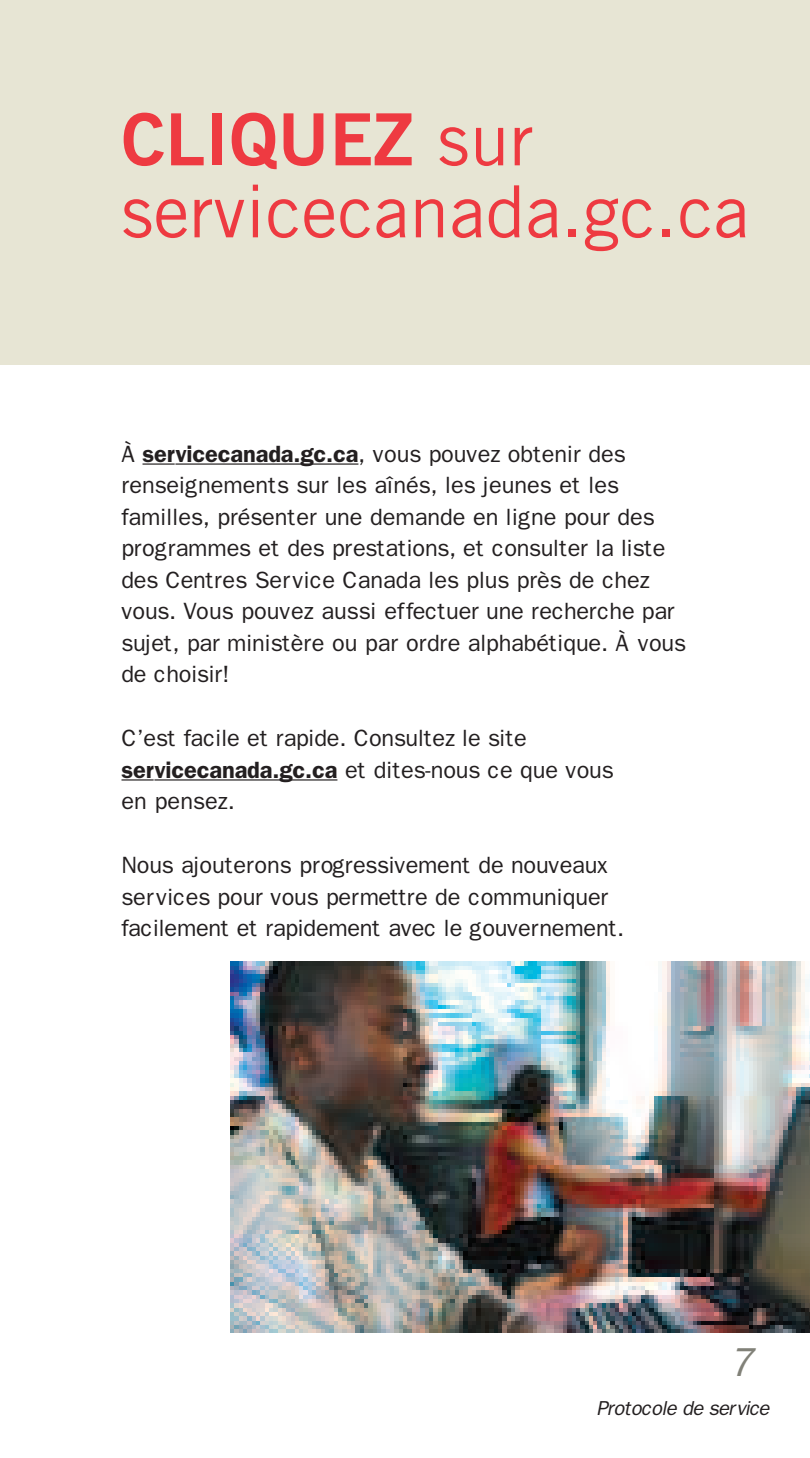
<style>
.page{position:relative;width:810px;height:1458px;background:#fff}
.page>*{position:absolute;margin:0;border:0;box-sizing:border-box;transform-origin:0 0}
.t1{font:72px "Trade Gothic";color:#ee3a41}
.t2{font:72px "Trade Gothic Bold Two";color:#ee3a41}
.t3{font:italic 40.5px "Franklin Gothic";color:#818178}
.t4{font:23.62px/31.5px "Franklin Gothic";letter-spacing:-.01em;color:#231f20}
.t5{font:italic 20.25px "Franklin Gothic";letter-spacing:-.035em;color:#231f20}
.s1{font-family:"Trade Gothic"}
.s2{font-weight:600}
</style>
<div class="page">
<div style="left:0;top:0;width:810px;height:364px;background:#e7e5d4"></div>
<hr style="left:143px;top:463px;width:32px;height:2px;background:#231f20">
<hr style="left:175px;top:463px;width:183px;height:2px;background:#231f20">
<hr style="left:122px;top:779px;width:32px;height:2px;background:#231f20">
<hr style="left:154px;top:779px;width:183px;height:2px;background:#231f20">
<img style="left:230px;top:962px;width:580px;height:371px">
<h1 class="t2" style="left:122px;top:113px;width:414px">CLIQUEZ <span class="s1">sur</span></h1>
<h1 class="t1" style="left:122px;top:185px;width:629px">servicecanada.gc.ca</h1>
<p class="t4" style="left:121px;top:438px;width:566px">À <span class="s2">servicecanada.gc.ca</span>, vous pouvez obtenir des renseignements sur les aînés, les jeunes et les familles, présenter une demande en ligne pour des programmes et des prestations, et consulter la liste des Centres Service Canada les plus près de chez vous. Vous pouvez aussi effectuer une recherche par sujet, par ministère ou par ordre alphabétique. À vous de choisir!</p>
<p class="t4" style="left:121px;top:722px;width:494px">C’est facile et rapide. Consultez le site <span class="s2">servicecanada.gc.ca</span> et dites-nous ce que vous en pensez.</p>
<p class="t4" style="left:121px;top:849px;width:504px">Nous ajouterons progressivement de nouveaux services pour vous permettre de communiquer facilement et rapidement avec le gouvernement.</p>
<h2 class="t3" style="left:729px;top:1338px;width:26px">7</h2>
<p class="t5" style="left:596px;top:1396px;width:175px">Protocole de service</p>
</div>
